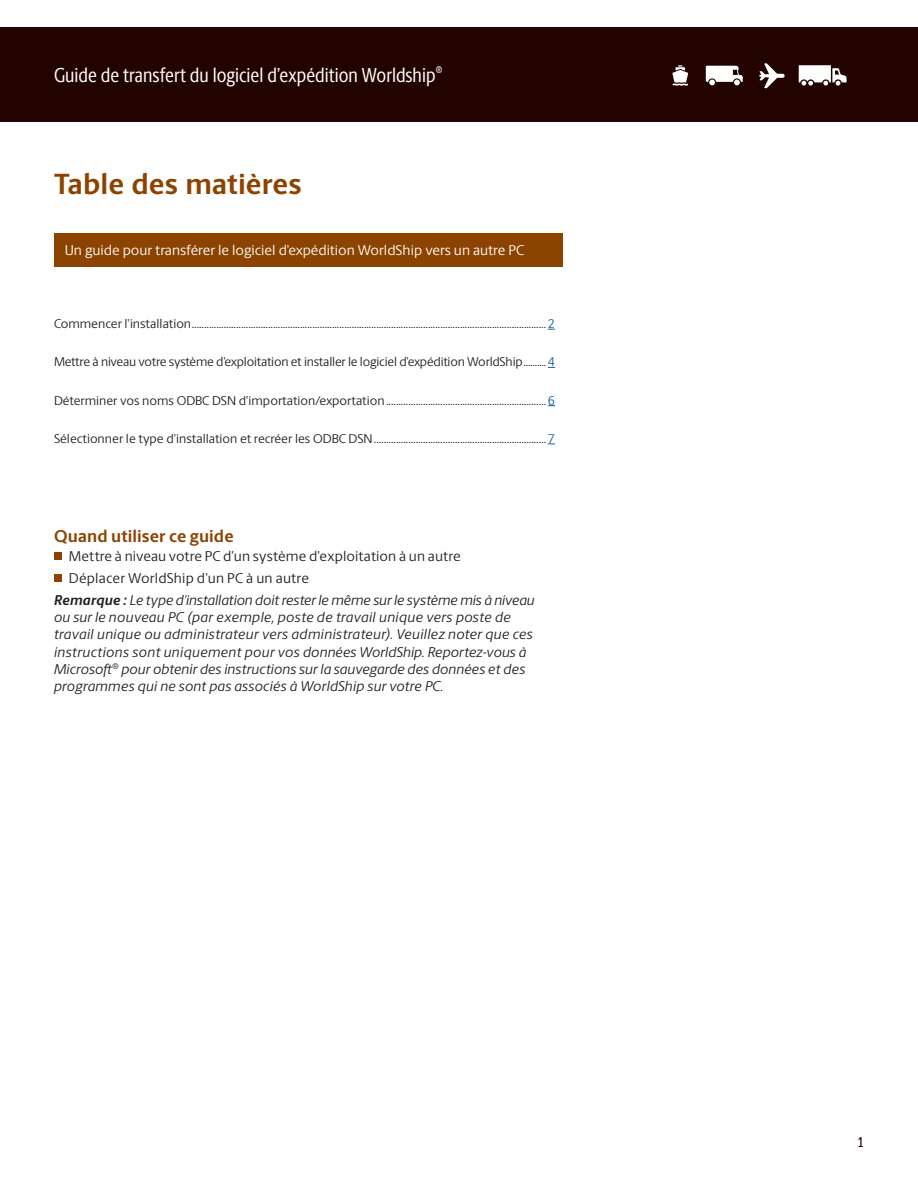
<style>
.page{position:relative;width:918px;height:1188px;background:#fff}
.page>*{position:absolute;margin:0;border:0;box-sizing:border-box;transform-origin:0 0}
.t1{font:700 29.25px "UPS Berlingske Sans";color:#8d4300}
.t2{font:20.25px "UPS Berlingske Sans Cn";color:#fff}
.t3{font:700 17.25px "UPS Berlingske Sans";letter-spacing:.005em;color:#8d4300}
.t4{font:italic 14.25px/17.2px "UPS Berlingske Sans";letter-spacing:.01em;color:#231f20}
.t5{font:14.25px "UPS Berlingske Sans";letter-spacing:.005em;color:#231f20}
.t6{font:italic 14.25px "UPS Berlingske Sans";letter-spacing:-.01em;color:#231f20}
.t7{font:14.25px "UPS Berlingske Sans";color:#fff}
.t8{font:500 14.25px "UPS Berlingske Sans Cn";color:#230300}
.t9{font:12.75px "UPS Berlingske Sans";letter-spacing:-.01em;color:#231f20}
.s1{color:#175d9e}
.s2{font-weight:700}
</style>
<div class="page">
<div style="left:0;top:27px;width:918px;height:95px;background:#230300"></div>
<svg style="left:672px;top:65px;width:16px;height:21px"></svg>
<svg style="left:706px;top:66px;width:37px;height:20px"></svg>
<svg style="left:759px;top:63px;width:26px;height:25px"></svg>
<svg style="left:799px;top:65px;width:48px;height:21px"></svg>
<div style="left:54px;top:233px;width:509px;height:33px;background:#8d4300"></div>
<div style="left:54px;top:552px;width:8px;height:8px;background:#8d4300"></div>
<div style="left:54px;top:574px;width:8px;height:8px;background:#8d4300"></div>
<h2 class="t2" style="left:54px;top:61px;width:390px">Guide de transfert du logiciel d’expédition Worldship<sup>®</sup></h2>
<h1 class="t1" style="left:54px;top:162px;width:249px">Table des matières</h1>
<p class="t7" style="left:65px;top:240px;width:461px">Un guide pour transférer le logiciel d’expédition WorldShip vers un autre PC</p>
<p class="t9" style="left:54px;top:315px;width:502px">Commencer l’installation................................................................................................................................................<span class="s1">2</span></p>
<p class="t9" style="left:54px;top:353px;width:502px">Mettre à niveau votre système d’exploitation et installer le logiciel d’expédition WorldShip.......... <span class="s1">4</span></p>
<p class="t9" style="left:54px;top:391px;width:502px">Déterminer vos noms ODBC DSN d’importation/exportation................................................................. <span class="s1">6</span></p>
<p class="t9" style="left:54px;top:430px;width:502px">Sélectionner le type d’installation et recréer les ODBC DSN...................................................................... <span class="s1">7</span></p>
<h3 class="t3" style="left:54px;top:523px;width:181px">Quand utiliser ce guide</h3>
<p class="t5" style="left:69px;top:547px;width:393px">Mettre à niveau votre PC d’un système d’exploitation à un autre</p>
<p class="t5" style="left:69px;top:568px;width:242px">Déplacer WorldShip d’un PC à un autre</p>
<p class="t6" style="left:54px;top:590px;width:482px"><span class="s2">Remarque :</span> Le type d’installation doit rester le même sur le système mis à niveau</p>
<p class="t4" style="left:54px;top:608px;width:480px">ou sur le nouveau PC (par exemple, poste de travail unique vers poste de travail unique ou administrateur vers administrateur). Veuillez noter que ces instructions sont uniquement pour vos données WorldShip. Reportez-vous à Microsoft<sup>®</sup> pour obtenir des instructions sur la sauvegarde des données et des programmes qui ne sont pas associés à WorldShip sur votre PC.</p>
<p class="t8" style="left:858px;top:1132px;width:8px">1</p>
</div>
